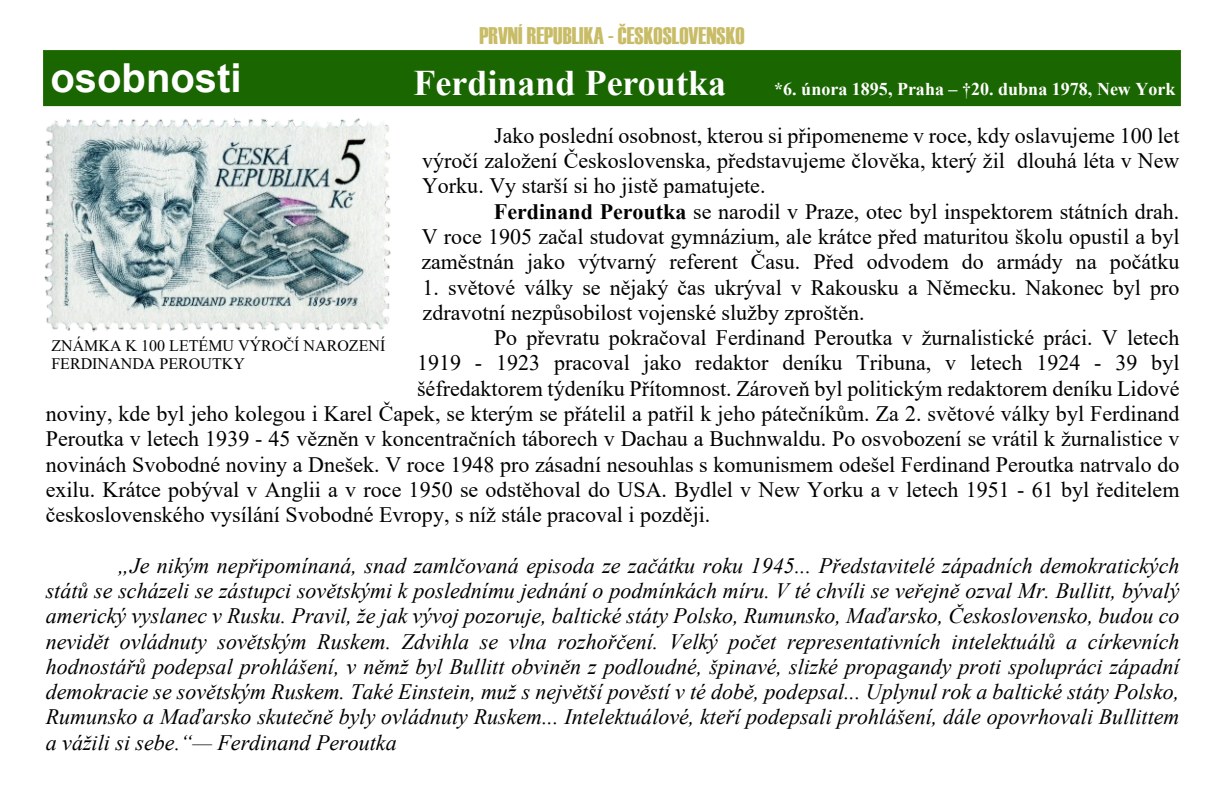
<style>
.page{position:relative;width:1224px;height:792px;background:#fff}
.page>*{position:absolute;margin:0;border:0;box-sizing:border-box;transform-origin:0 0}
.t1{font:700 40px "Arial";color:#fff}
.t2{font:700 36px "Times New Roman";color:#fff}
.t3{font:24px "Haettenschweiler";color:#c8bc67}
.t4{font:22px/25.2px "Times New Roman";color:#000;text-align:justify}
.t5{font:italic 22px/25.2px "Times New Roman";color:#000;text-align:justify}
.t6{font:700 18px "Times New Roman";color:#fff}
.t7{font:16px/18.4px "Times New Roman";color:#000}
.s1{font-weight:700}
</style>
<div class="page">
<div style="left:43px;top:50px;width:1138px;height:56px;background:#1a6600"></div>
<img style="left:44px;top:118px;width:346px;height:214px">
<h1 class="t1" style="left:50px;top:63px;width:193px">osobnosti</h1>
<p class="t3" style="left:479px;top:27px;width:267px">PRVNÍ REPUBLIKA - ČESKOSLOVENSKO</p>
<h2 class="t2" style="left:414px;top:71px;width:314px">Ferdinand Peroutka</h2>
<p class="t6" style="left:774px;top:83px;width:403px">*6. února 1895, Praha – †20. dubna 1978, New York</p>
<p class="t4" style="left:422px;top:125px;width:759px;text-indent:72px">Jako poslední osobnost, kterou si připomeneme v roce, kdy oslavujeme 100 let výročí založení Československa, představujeme člověka, který žil dlouhá léta v New Yorku. Vy starší si ho jistě pamatujete.</p>
<p class="t4" style="left:421px;top:201px;width:760px;text-indent:73px"><span class="s1">Ferdinand Peroutka</span> se narodil v Praze, otec byl inspektorem státních drah.<br>V roce 1905 začal studovat gymnázium, ale krátce před maturitou školu opustil a byl zaměstnán jako výtvarný referent Času. Před odvodem do armády na počátku</p>
<p class="t4" style="left:423px;top:277px;width:758px">1. světové války se nějaký čas ukrýval v Rakousku a Německu. Nakonec byl pro zdravotní nezpůsobilost vojenské služby zproštěn.</p>
<p class="t4" style="left:494px;top:327px;width:687px">Po převratu pokračoval Ferdinand Peroutka v žurnalistické práci. V letech</p>
<p class="t4" style="left:417px;top:353px;width:764px">1919 - 1923 pracoval jako redaktor deníku Tribuna, v letech 1924 - 39 byl</p>
<p class="t4" style="left:417px;top:378px;width:764px">šéfredaktorem týdeníku Přítomnost. Zároveň byl politickým redaktorem deníku Lidové</p>
<p class="t4" style="left:46px;top:403px;width:1135px">noviny, kde byl jeho kolegou i Karel Čapek, se kterým se přátelil a patřil k jeho pátečníkům. Za 2. světové války byl Ferdinand</p>
<p class="t4" style="left:46px;top:428px;width:1135px">Peroutka v letech 1939 - 45 vězněn v koncentračních táborech v Dachau a Buchnwaldu. Po osvobození se vrátil k žurnalistice v</p>
<p class="t4" style="left:46px;top:454px;width:1135px">novinách Svobodné noviny a Dnešek. V roce 1948 pro zásadní nesouhlas s komunismem odešel Ferdinand Peroutka natrvalo do</p>
<p class="t4" style="left:46px;top:479px;width:1135px">exilu. Krátce pobýval v Anglii a v roce 1950 se odstěhoval do USA. Bydlel v New Yorku a v letech 1951 - 61 byl ředitelem</p>
<p class="t4" style="left:46px;top:504px;width:666px">československého vysílání Svobodné Evropy, s níž stále pracoval i později.</p>
<p class="t5" style="left:46px;top:555px;width:1135px;text-indent:72px">„Je nikým nepřipomínaná, snad zamlčovaná episoda ze začátku roku 1945... Představitelé západních demokratických států se scházeli se zástupci sovětskými k poslednímu jednání o podmínkách míru. V té chvíli se veřejně ozval Mr. Bullitt, bývalý americký vyslanec v Rusku. Pravil, že jak vývoj pozoruje, baltické státy Polsko, Rumunsko, Maďarsko, Československo, budou co nevidět ovládnuty sovětským Ruskem. Zdvihla se vlna rozhořčení. Velký počet representativních intelektuálů a církevních hodnostářů podepsal prohlášení, v němž byl Bullitt obviněn z podloudné, špinavé, slizké propagandy proti spolupráci západní demokracie se sovětským Ruskem. Také Einstein, muž s největší pověstí v té době, podepsal... Uplynul rok a baltické státy Polsko, Rumunsko a Maďarsko skutečně byly ovládnuty Ruskem... Intelektuálové, kteří podepsali prohlášení, dále opovrhovali Bullittem a vážili si sebe.“— Ferdinand Peroutka</p>
<p class="t7" style="left:51px;top:338px;width:335px">ZNÁMKA K 100 LETÉMU VÝROČÍ NAROZENÍ<br>FERDINANDA PEROUTKY</p>
</div>
